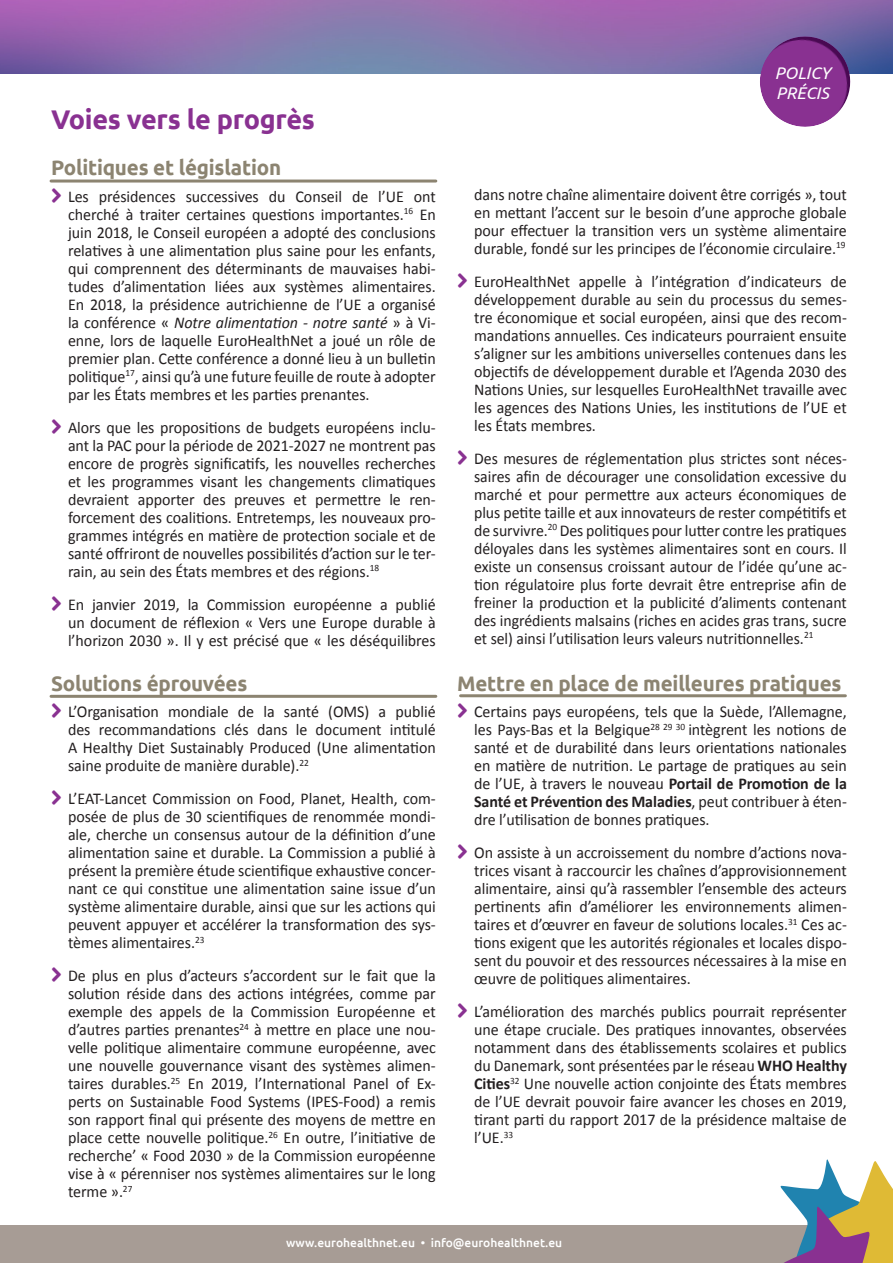
<style>
.page{position:relative;width:893px;height:1263px;background:#fff}
.page>*{position:absolute;margin:0;border:0;box-sizing:border-box;transform-origin:0 0}
.t1{font:700 27px "Ubuntu";letter-spacing:-.01em;color:#893191}
.t2{font:700 21px "Ubuntu";letter-spacing:-.01em;color:#8c8471}
.t3{font:italic 16.8px/20.2px "Ubuntu";color:#fff}
.t4{font:16.5px/18px "Calibri";letter-spacing:-.005em;color:#231f20;text-align:justify}
.t5{font:16.5px/18px "Calibri";letter-spacing:-.005em;color:#231f20;text-align:justify;scale:.96 1}
.t6{font:500 12px "Ubuntu";color:#fff}
.s1{font-style:italic}
.s2{font-weight:700}
</style>
<div class="page">
<img style="left:0;top:0;width:893px;height:73px">
<svg style="left:753px;top:27px;width:105px;height:100px"></svg>
<div style="left:0;top:1225px;width:893px;height:38px;background:#a79c95"></div>
<hr style="left:51px;top:695px;width:385px;height:3px;background:#8c8471">
<hr style="left:51px;top:180px;width:385px;height:3px;background:#8c8471">
<hr style="left:461px;top:694px;width:384px;height:3px;background:#8c8471">
<svg style="left:780px;top:1159px;width:113px;height:104px"></svg>
<h1 class="t1" style="left:51px;top:103px;width:265px">Voies vers le progrès</h1>
<h3 class="t2" style="left:51px;top:155px;width:232px">Politiques et législation</h3>
<p class="t4" style="left:68px;top:187px;width:369px">Les présidences successives du Conseil de l’UE ont cherché à traiter certaines questions importantes.<sup>16</sup> En juin 2018, le Conseil européen a adopté des conclusions relatives à une alimentation plus saine pour les enfants, qui comprennent des déterminants de mauvaises habi&shy;tudes d’alimentation liées aux systèmes alimentaires.<br>En 2018, la présidence autrichienne de l’UE a organisé la conférence « <span class="s1">Notre alimentation - notre santé</span> » à Vi&shy;enne, lors de laquelle EuroHealthNet a joué un rôle de premier plan. Cette conférence a donné lieu à un bulletin politique<sup>17</sup>, ainsi qu’à une future feuille de route à adopter par les États membres et les parties prenantes.</p>
<p class="t4" style="left:68px;top:417px;width:369px">Alors que les propositions de budgets européens inclu&shy;ant la PAC pour la période de 2021-2027 ne montrent pas encore de progrès significatifs, les nouvelles recherches et les programmes visant les changements climatiques devraient apporter des preuves et permettre le ren&shy;forcement des coalitions. Entretemps, les nouveaux pro&shy;grammes intégrés en matière de protection sociale et de santé offriront de nouvelles possibilités d’action sur le ter&shy;rain, au sein des États membres et des régions.<sup>18</sup></p>
<p class="t4" style="left:68px;top:594px;width:369px">En janvier 2019, la Commission européenne a publié un document de réflexion « Vers une Europe durable à l’horizon 2030 ». Il y est précisé que « les déséquilibres</p>
<h3 class="t2" style="left:51px;top:671px;width:198px">Solutions éprouvées</h3>
<p class="t4" style="left:68px;top:702px;width:369px">L’Organisation mondiale de la santé (OMS) a publié des recommandations clés dans le document intitulé A Healthy Diet Sustainably Produced (Une alimentation saine produite de manière durable).<sup>22</sup></p>
<p class="t4" style="left:68px;top:789px;width:369px">L’EAT-Lancet Commission on Food, Planet, Health, com&shy;posée de plus de 30 scientifiques de renommée mondi&shy;ale, cherche un consensus autour de la définition d’une alimentation saine et durable. La Commission a publié à présent la première étude scientifique exhaustive concer&shy;nant ce qui constitue une alimentation saine issue d’un système alimentaire durable, ainsi que sur les actions qui peuvent appuyer et accélérer la transformation des sys&shy;tèmes alimentaires.<sup>23</sup></p>
<p class="t4" style="left:68px;top:966px;width:369px">De plus en plus d’acteurs s’accordent sur le fait que la solution réside dans des actions intégrées, comme par exemple des appels de la Commission Européenne et d’autres parties prenantes<sup>24</sup> à mettre en place une nou&shy;velle politique alimentaire commune européenne, avec une nouvelle gouvernance visant des systèmes alimen&shy;taires durables.<sup>25</sup> En 2019, l’International Panel of Ex&shy;perts on Sustainable Food Systems (IPES-Food) a remis son rapport final qui présente des moyens de mettre en place cette nouvelle politique.<sup>26</sup> En outre, l’initiative de recherche’ « Food 2030 » de la Commission européenne vise à « pérenniser nos systèmes alimentaires sur le long terme ».<sup>27</sup></p>
<p class="t3" style="left:775px;top:62px;width:57px">POLICY<br>PRÉCIS</p>
<p class="t4" style="left:474px;top:185px;width:374px">dans notre chaîne alimentaire doivent être corrigés », tout en mettant l’accent sur le besoin d’une approche globale pour effectuer la transition vers un système alimentaire durable, fondé sur les principes de l’économie circulaire.<sup>19</sup></p>
<p class="t4" style="left:474px;top:271px;width:374px">EuroHealthNet appelle à l’intégration d’indicateurs de développement durable au sein du processus du semes&shy;tre économique et social européen, ainsi que des recom&shy;mandations annuelles. Ces indicateurs pourraient ensuite s’aligner sur les ambitions universelles contenues dans les objectifs de développement durable et l’Agenda 2030 des Nations Unies, sur lesquelles EuroHealthNet travaille avec les agences des Nations Unies, les institutions de l’UE et les États membres.</p>
<p class="t5" style="left:474px;top:448px;width:390px">Des mesures de réglementation plus strictes sont néces&shy;saires afin de décourager une consolidation excessive du marché et pour permettre aux acteurs économiques de plus petite taille et aux innovateurs de rester compétitifs et de survivre.<sup>20</sup> Des politiques pour lutter contre les pratiques déloyales dans les systèmes alimentaires sont en cours. Il existe un consensus croissant autour de l’idée qu’une ac&shy;tion régulatoire plus forte devrait être entreprise afin de freiner la production et la publicité d’aliments contenant des ingrédients malsains (riches en acides gras trans, sucre et sel) ainsi l’utilisation leurs valeurs nutritionnelles.<sup>21</sup></p>
<h3 class="t2" style="left:457px;top:671px;width:386px">Mettre en place de meilleures pratiques</h3>
<p class="t4" style="left:474px;top:702px;width:374px">Certains pays européens, tels que la Suède, l’Allemagne, les Pays-Bas et la Belgique<sup>28</sup> <sup>29</sup> <sup>30</sup> intègrent les notions de santé et de durabilité dans leurs orientations nationales en matière de nutrition. Le partage de pratiques au sein de l’UE, à travers le nouveau <span class="s2">Portail de Promotion de la Santé et Prévention des Maladies</span>, peut contribuer à éten&shy;dre l’utilisation de bonnes pratiques.</p>
<p class="t4" style="left:474px;top:843px;width:374px">On assiste à un accroissement du nombre d’actions nova&shy;trices visant à raccourcir les chaînes d’approvisionnement alimentaire, ainsi qu’à rassembler l’ensemble des acteurs pertinents afin d’améliorer les environnements alimen&shy;taires et d’œuvrer en faveur de solutions locales.<sup>31</sup> Ces ac&shy;tions exigent que les autorités régionales et locales dispo&shy;sent du pouvoir et des ressources nécessaires à la mise en œuvre de politiques alimentaires.</p>
<p class="t4" style="left:474px;top:1002px;width:374px">L’amélioration des marchés publics pourrait représenter une étape cruciale. Des pratiques innovantes, observées notamment dans des établissements scolaires et publics du Danemark, sont présentées par le réseau <span class="s2">WHO Healthy Cities</span><sup>32</sup> Une nouvelle action conjointe des États membres de l’UE devrait pouvoir faire avancer les choses en 2019, tirant parti du rapport 2017 de la présidence maltaise de l’UE.<sup>33</sup></p>
<p class="t6" style="left:286px;top:1235px;width:278px">www.eurohealthnet.eu • info@eurohealthnet.eu</p>
</div>
